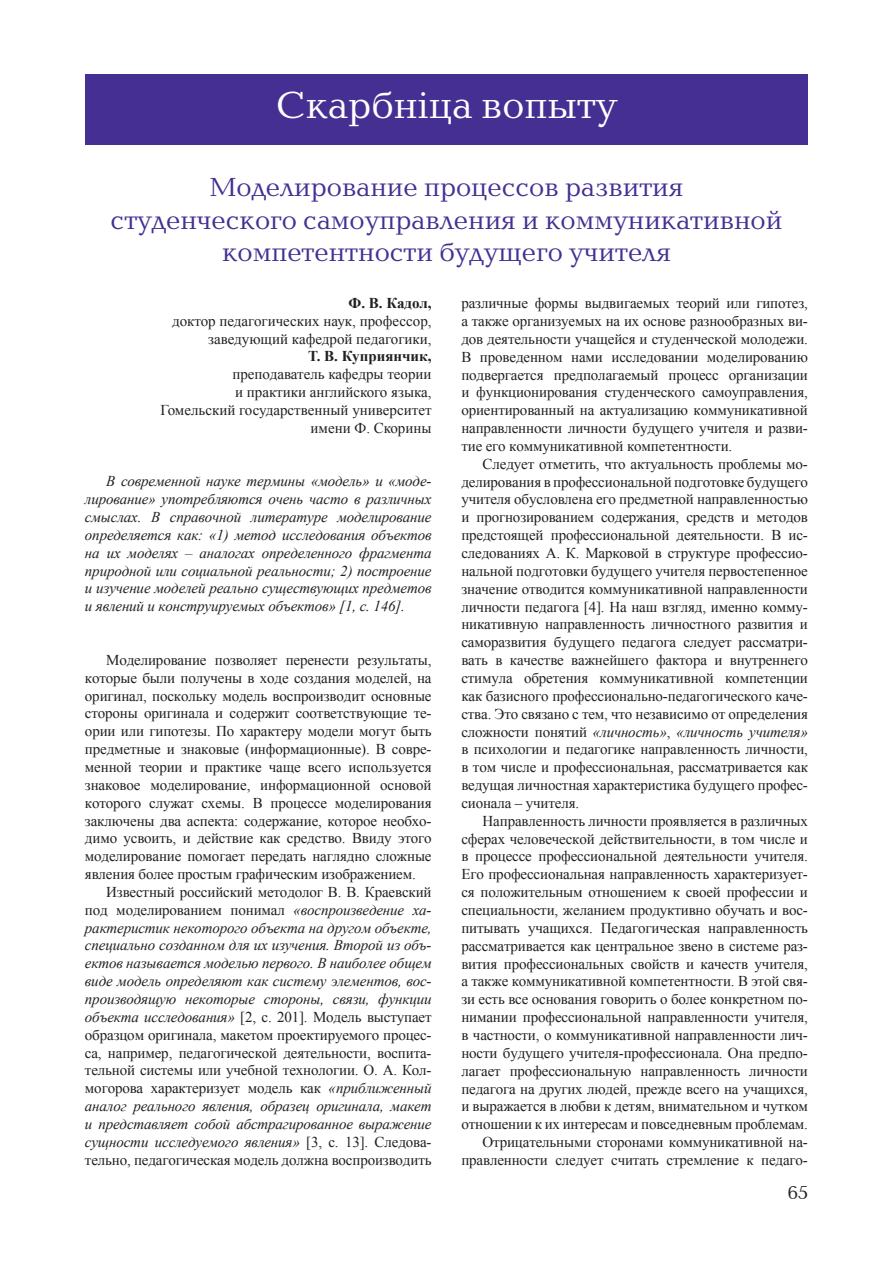
<style>
.page{position:relative;width:893px;height:1263px;background:#fff}
.page>*{position:absolute;margin:0;border:0;box-sizing:border-box;transform-origin:0 0}
.t1{font:39px "Baltica C";color:#fff}
.t2{font:27px/32.4px "Baltica C";color:#452f92;text-align:center}
.t3{font:18px "Baltica Plain";color:#231f20}
.t4{font:15px/17.9px "Times New Roman";letter-spacing:-.01em;color:#231f20;text-align:right}
.t5{font:italic 15px/17.9px "Times New Roman";letter-spacing:-.01em;color:#231f20;text-align:justify}
.t6{font:700 15px "Times New Roman";color:#231f20}
.s1{font-style:italic}
.s2{font-style:normal}
</style>
<div class="page">
<div style="left:85px;top:74px;width:723px;height:71px;background:#452f92"></div>
<h1 class="t1" style="left:276px;top:92px;width:343px">Скарбніца вопыту</h1>
<h2 class="t2" style="left:111px;top:175px;width:673px">Моделирование процессов развития<br>студенческого самоуправления и коммуникативной компетентности будущего учителя</h2>
<p class="t6" style="left:348px;top:295px;width:85px">Ф. В. Кадол,</p>
<p class="t4" style="left:172px;top:312px;width:261px">доктор педагогических наук, профессор, заведующий кафедрой педагогики,</p>
<p class="t6" style="left:308px;top:348px;width:125px">Т. В. Куприянчик,</p>
<p class="t4" style="left:160px;top:365px;width:273px">преподаватель кафедры теории<br>и практики английского языка,<br>Гомельский государственный университет имени Ф. Скорины</p>
<p class="t5" style="left:85px;top:472px;width:348px;text-indent:21px">В современной науке термины «модель» и «моде&shy;лирование» употребляются очень часто в различных смыслах. В справочной литературе моделирование определяется как: «1) метод исследования объектов на их моделях – аналогах определенного фрагмента природной или социальной реальности; 2) построение и изучение моделей реально существующих предметов и явлений и конструируемых объектов» [1, с. 146].</p>
<p class="t4" style="left:461px;top:294px;width:348px;text-align:justify">различные формы выдвигаемых теорий или гипотез, а также организуемых на их основе разнообразных ви&shy;дов деятельности учащейся и студенческой молодежи.<br>В проведенном нами исследовании моделированию подвергается предполагаемый процесс организации и функционирования студенческого самоуправления, ориентированный на актуализацию коммуникативной направленности личности будущего учителя и разви&shy;тие его коммуникативной компетентности.</p>
<p class="t4" style="left:461px;top:455px;width:348px;text-align:justify;text-indent:21px">Следует отметить, что актуальность проблемы мо&shy;делирования в профессиональной подготовке будущего учителя обусловлена его предметной направленностью и прогнозированием содержания, средств и методов предстоящей профессиональной деятельности. В ис&shy;следованиях А. К. Марковой в структуре профессио&shy;нальной подготовки будущего учителя первостепенное значение отводится коммуникативной направленности личности педагога [4]. На наш взгляд, именно комму&shy;никативную направленность личностного развития и саморазвития будущего педагога следует рассматри&shy;вать в качестве важнейшего фактора и внутреннего стимула обретения коммуникативной компетенции как базисного профессионально-педагогического каче&shy;ства. Это связано с тем, что независимо от определения сложности понятий <span class="s1">«личность»</span>, <span class="s1">«личность учителя» </span>в психологии и педагогике направленность личности, в том числе и профессиональная, рассматривается как ведущая личностная характеристика будущего профес&shy;сионала – учителя.</p>
<p class="t4" style="left:461px;top:812px;width:348px">Направленность личности проявляется в различных сферах человеческой действительности, в том числе и в процессе профессиональной деятельности учителя.<br>Его профессиональная направленность характеризует&shy;ся положительным отношением к своей профессии и специальности, желанием продуктивно обучать и вос&shy;питывать учащихся. Педагогическая направленность рассматривается как центральное звено в системе раз&shy;вития профессиональных свойств и качеств учителя, а также коммуникативной компетентности. В этой свя&shy;зи есть все основания говорить о более конкретном по&shy;нимании профессиональной направленности учителя, в частности, о коммуникативной направленности лич&shy;ности будущего учителя-профессионала. Она предпо&shy;лагает профессиональную направленность личности педагога на других людей, прежде всего на учащихся, и выражается в любви к детям, внимательном и чутком отношении к их интересам и повседневным проблемам.<br>Отрицательными сторонами коммуникативной на&shy;правленности следует считать стремление к педаго-</p>
<p class="t4" style="left:85px;top:651px;width:348px;text-align:justify;text-indent:21px">Моделирование позволяет перенести результаты, которые были получены в ходе создания моделей, на оригинал, поскольку модель воспроизводит основные стороны оригинала и содержит соответствующие те&shy;ории или гипотезы. По характеру модели могут быть предметные и знаковые (информационные). В совре&shy;менной теории и практике чаще всего используется знаковое моделирование, информационной основой которого служат схемы. В процессе моделирования заключены два аспекта: содержание, которое необхо&shy;димо усвоить, и действие как средство. Ввиду этого моделирование помогает передать наглядно сложные явления более простым графическим изображением.</p>
<p class="t5" style="left:85px;top:883px;width:348px;text-indent:21px"><span class="s2">Известный российский методолог В. В. Краевский под моделированием понимал</span> «воспроизведение ха&shy;рактеристик некоторого объекта на другом объекте, специально созданном для их изучения. Второй из объ&shy;ектов называется моделью первого. В наиболее общем виде модель определяют как систему элементов, вос&shy;производящую некоторые стороны, связи, функции объекта исследования» <span class="s2">[2, с. 201]. Модель выступает образцом оригинала, макетом проектируемого процес&shy;са, например, педагогической деятельности, воспита&shy;тельной системы или учебной технологии. О. А. Кол&shy;могорова характеризует модель как</span> «приближенный аналог реального явления, образец оригинала, макет и представляет собой абстрагированное выражение сущности исследуемого явления» <span class="s2">[3, с. 13]. Следова&shy;тельно, педагогическая модель должна воспроизводить</span></p>
<p class="t3" style="left:788px;top:1182px;width:22px">65</p>
</div>
